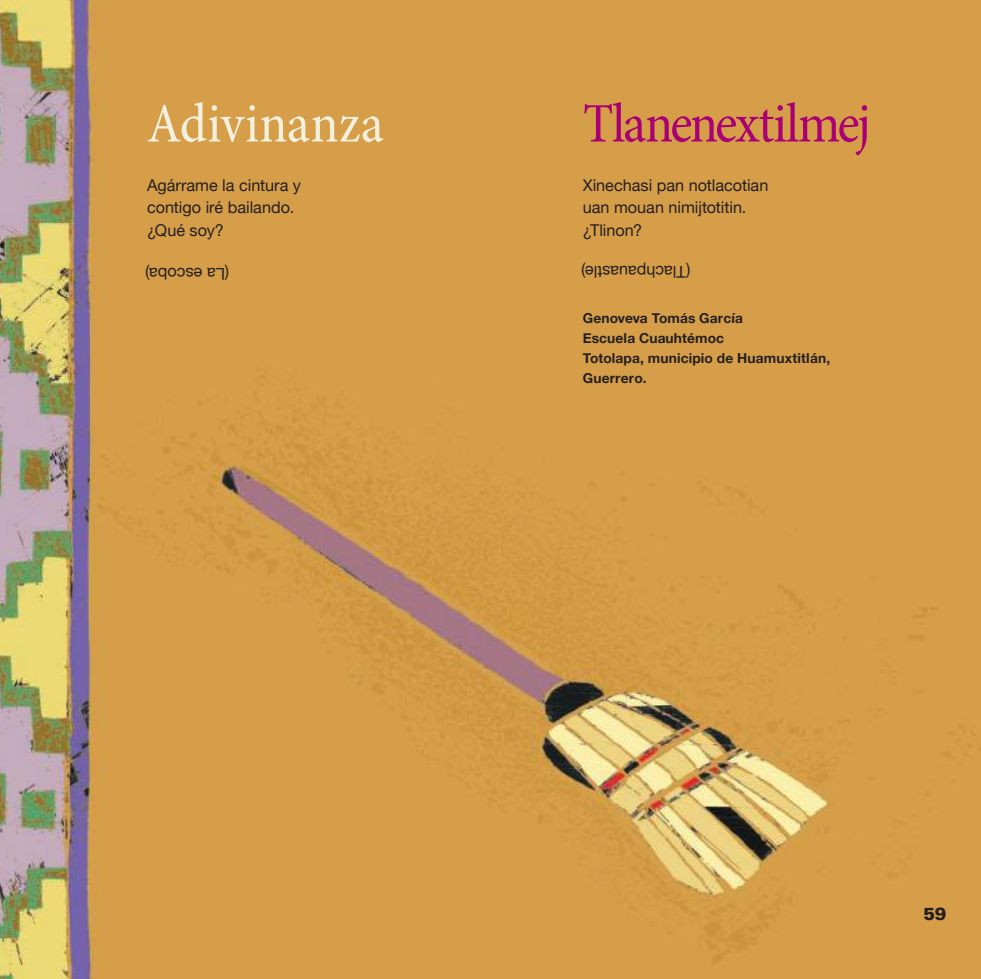
<style>
.page{position:relative;width:981px;height:979px;background:#fff}
.page>*{position:absolute;margin:0;border:0;box-sizing:border-box;transform-origin:0 0}
.t1{font:condensed 56.25px "Minion Pro";letter-spacing:-.04em;color:#a90073}
.t2{font:condensed 56.25px "Minion Pro";letter-spacing:.005em;color:#f4f0de}
.t3{font:900 17.5px "Univers LT Std";color:#241f1f}
.t4{font:16.25px/22.5px "Helvetica Neue";color:#241f1f}
.t5{font:700 13.75px/20px "Helvetica Neue";letter-spacing:.01em;color:#241f1f}
</style>
<div class="page">
<img style="left:0;top:0;width:980px;height:978px">
<svg style="left:0;top:0;width:5px;height:4px"></svg>
<svg style="left:978px;top:0;width:3px;height:4px"></svg>
<h1 class="t2" style="left:147px;top:90px;width:238px">Adivinanza</h1>
<p class="t4" style="left:147px;top:172px;width:155px">Agárrame la cintura y contigo iré bailando. ¿Qué soy?</p>
<h1 class="t1" style="left:582px;top:90px;width:289px">Tlanenextilmej</h1>
<p class="t4" style="left:582px;top:172px;width:187px">Xinechasi pan notlacotian uan mouan nimijtotitin. ¿Tlinon?</p>
<p class="t4" style="left:229px;top:286px;width:86px;rotate:-180deg">(La escoba)</p>
<p class="t4" style="left:690px;top:283px;width:111px;rotate:-180deg">(Tlachpauastle)</p>
<p class="t5" style="left:582px;top:307px;width:249px">Genoveva Tomás García<br>Escuela Cuauhtémoc<br>Totolapa, municipio de Huamuxtitlán,<br>Guerrero.</p>
<p class="t3" style="left:923px;top:902px;width:25px">59</p>
</div>
